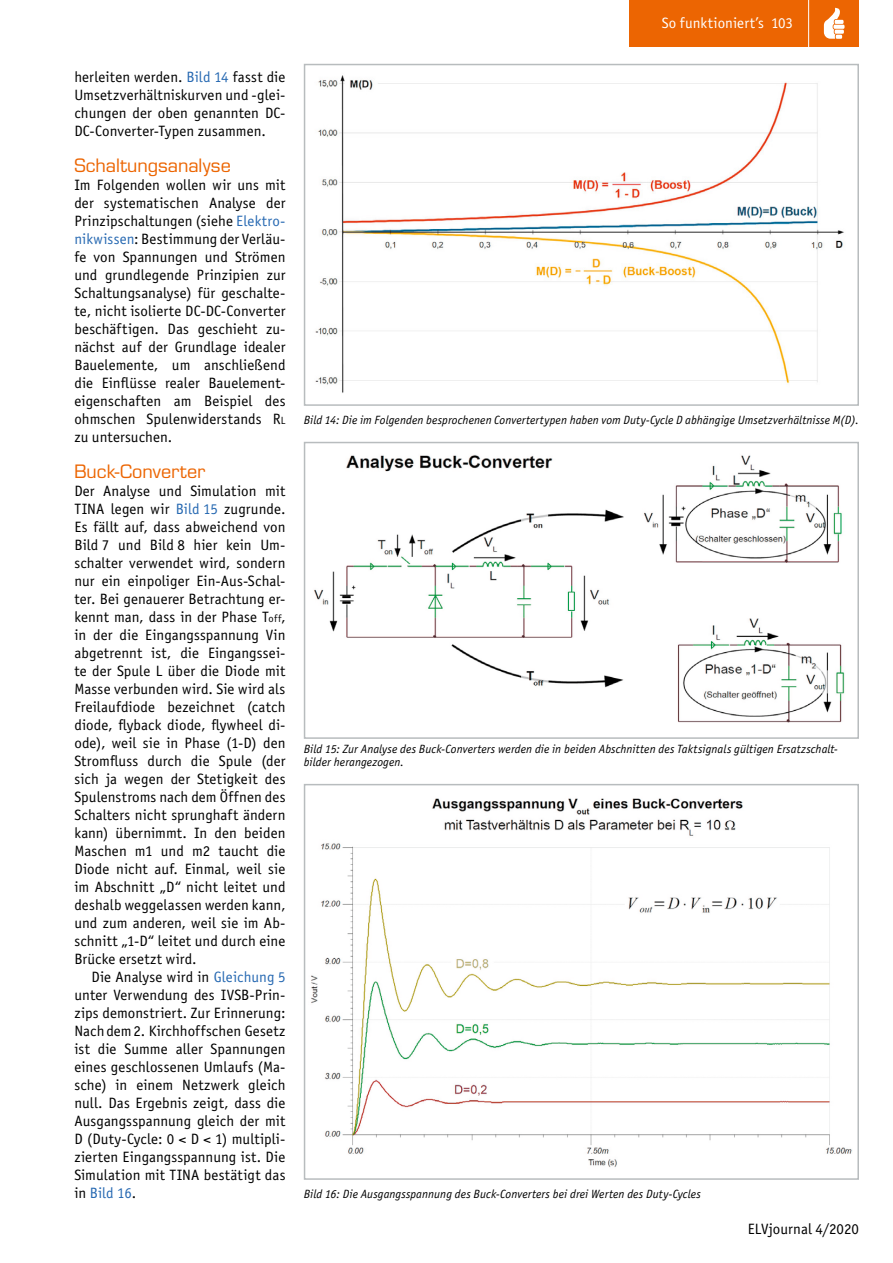
<style>
.page{position:relative;width:893px;height:1263px;background:#fff}
.page>*{position:absolute;margin:0;border:0;box-sizing:border-box;transform-origin:0 0}
.Subhead_5{font:18px "Eurostile LT Std";letter-spacing:.005em;color:#ec6502}
.Fließtext_Neuer_Absa{font:15px/18px "Officina Sans Book ITC";letter-spacing:.005em;color:#000;text-align:justify}
.Fließtext_Neue_Zeile{font:15px/18px "Officina Sans Book ITC";color:#000;text-align:justify}
.t1{font:15px "Officina Sans Book ITC";color:#fff}
.Bildunterschrift{font:italic 12px/12.8px "Officina Sans Book ITC";letter-spacing:.01em;color:#000}
.s1{color:#2769b2}
.s2{font-size:10.5px}
</style>
<div class="page">
<div style="left:629px;top:0;width:230px;height:47px;background:#ec6502"></div>
<hr style="left:808px;top:0;width:1px;height:51px;background:#fff">
<svg style="left:824px;top:7px;width:20px;height:32px"></svg>
<img style="left:315px;top:75px;width:529px;height:318px">
<div style="left:304px;top:64px;width:555px;height:342px;border:2px solid #b8bcbe"></div>
<img style="left:314px;top:455px;width:531px;height:268px">
<div style="left:304px;top:442px;width:555px;height:297px;border:2px solid #b8bcbe"></div>
<img style="left:311px;top:798px;width:541px;height:369px">
<div style="left:304px;top:784px;width:555px;height:396px;border:2px solid #b8bcbe"></div>
<p class="Fließtext_Neue_Zeile" style="left:74px;top:67px;width:213px">herleiten werden. <span class="s1">Bild 14</span> fasst die Umsetzverhältniskurven und -glei&shy;chungen der oben genannten DC-DC-Converter-Typen zusammen.</p>
<p class="Subhead_5" style="left:74px;top:154px;width:158px">Schaltungsanalyse</p>
<p class="Fließtext_Neuer_Absa" style="left:74px;top:175px;width:213px">Im Folgenden wollen wir uns mit der systematischen Analyse der Prinzipschaltungen (siehe <span class="s1">Elektro&shy;nikwissen</span>: Bestimmung der Verläu&shy;fe von Spannungen und Strömen und grundlegende Prinzipien zur Schaltungsanalyse) für geschalte&shy;te, nicht isolierte DC-DC-Converter beschäftigen. Das geschieht zu&shy;nächst auf der Grundlage idealer Bauelemente, um anschließend die Einflüsse realer Bauelement&shy;eigenschaften am Beispiel des ohmschen Spulenwiderstands R<span class="s2">L </span>zu untersuchen.</p>
<p class="Subhead_5" style="left:74px;top:460px;width:132px">Buck-Converter</p>
<p class="Fließtext_Neuer_Absa" style="left:74px;top:481px;width:213px">Der Analyse und Simulation mit TINA legen wir <span class="s1">Bild 15</span> zugrunde.<br>Es fällt auf, dass abweichend von Bild 7 und Bild 8 hier kein Um&shy;schalter verwendet wird, sondern nur ein einpoliger Ein-Aus-Schal&shy;ter. Bei genauerer Betrachtung er&shy;kennt man, dass in der Phase T<span class="s2">off</span>, in der die Eingangsspannung Vin abgetrennt ist, die Eingangssei&shy;te der Spule L über die Diode mit Masse verbunden wird. Sie wird als Freilaufdiode bezeichnet (catch diode, flyback diode, flywheel di&shy;ode), weil sie in Phase (1-D) den Stromfluss durch die Spule (der sich ja wegen der Stetigkeit des Spulenstroms nach dem Öffnen des Schalters nicht sprunghaft ändern kann) übernimmt. In den beiden Maschen m1 und m2 taucht die Diode nicht auf. Einmal, weil sie im Abschnitt „D“ nicht leitet und deshalb weggelassen werden kann, und zum anderen, weil sie im Ab&shy;schnitt „1-D“ leitet und durch eine Brücke ersetzt wird.</p>
<p class="Fließtext_Neue_Zeile" style="left:74px;top:967px;width:213px;text-indent:17px">Die Analyse wird in <span class="s1">Gleichung 5 </span>unter Verwendung des IVSB-Prin&shy;zips demonstriert. Zur Erinnerung:<br>Nach dem 2. Kirchhoffschen Gesetz ist die Summe aller Spannungen eines geschlossenen Umlaufs (Ma&shy;sche) in einem Netzwerk gleich null. Das Ergebnis zeigt, dass die Ausgangsspannung gleich der mit D (Duty-Cycle: 0 &lt; D &lt; 1) multipli&shy;zierten Eingangsspannung ist. Die Simulation mit TINA bestätigt das in <span class="s1">Bild 16</span>.</p>
<p class="t1" style="left:662px;top:13px;width:133px">So funktioniert’s 103</p>
<p class="Bildunterschrift" style="left:304px;top:413px;width:557px">Bild 14: Die im Folgenden besprochenen Convertertypen haben vom Duty-Cycle D abhängige Umsetzverhältnisse M(D).</p>
<p class="Bildunterschrift" style="left:304px;top:742px;width:535px">Bild 15: Zur Analyse des Buck-Converters werden die in beiden Abschnitten des Taktsignals gültigen Ersatzschalt&shy;bilder herangezogen.</p>
<p class="Bildunterschrift" style="left:304px;top:1187px;width:399px">Bild 16: Die Ausgangsspannung des Buck-Converters bei drei Werten des Duty-Cycles</p>
<p class="Fließtext_Neuer_Absa" style="left:748px;top:1219px;width:113px">ELVjournal 4/2020</p>
</div>
